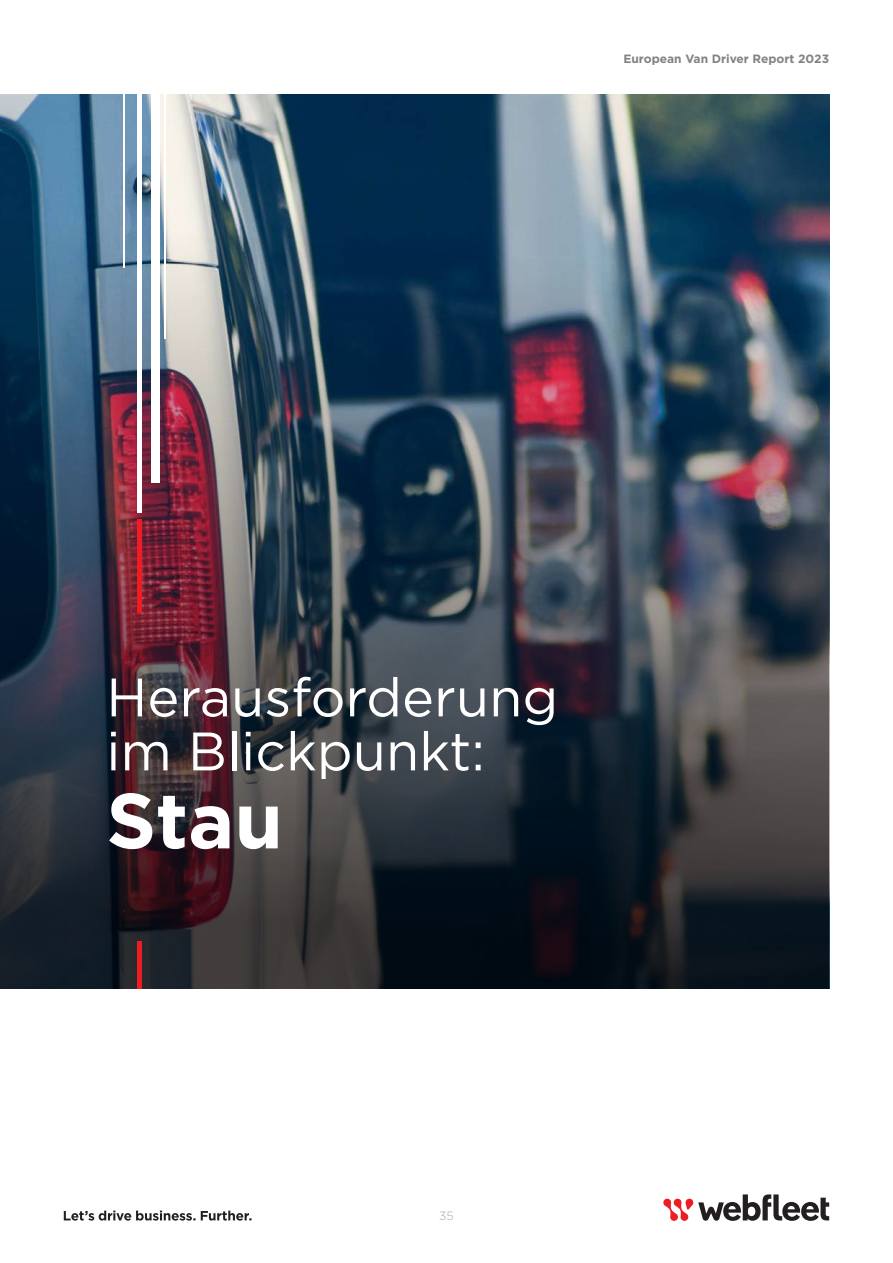
<style>
.page{position:relative;width:893px;height:1263px;background:#fff}
.page>*{position:absolute;margin:0;border:0;box-sizing:border-box;transform-origin:0 0}
.t1{font:700 78px "Gotham";color:#fff}
.t2{font:54px/54px "Gotham";color:#fff}
.t3{font:700 12px "Gotham";color:#808285}
.t4{font:300 12px "Gotham";color:#a8a9ad}
</style>
<div class="page">
<svg style="left:663px;top:1194px;width:166px;height:27px"></svg>
<svg style="left:64px;top:1210px;width:188px;height:10px"></svg>
<img style="left:0;top:95px;width:829px;height:894px">
<div style="left:137px;top:64px;width:5px;height:449px;background:#fff"></div>
<hr style="left:123px;top:64px;width:2px;height:203px;background:#fff">
<hr style="left:165px;top:64px;width:1px;height:274px;background:#fff">
<div style="left:151px;top:64px;width:9px;height:418px;background:#fff"></div>
<div style="left:137px;top:519px;width:5px;height:94px;background:#ee1d23"></div>
<div style="left:137px;top:941px;width:5px;height:48px;background:#ee1d23"></div>
<p class="t3" style="left:623px;top:51px;width:207px">European Van Driver Report 2023</p>
<p class="t2" style="left:106px;top:669px;width:453px">Herausforderung im Blickpunkt:</p>
<h1 class="t1" style="left:106px;top:769px;width:178px">Stau</h1>
<p class="t4" style="left:439px;top:1208px;width:16px">35</p>
</div>
